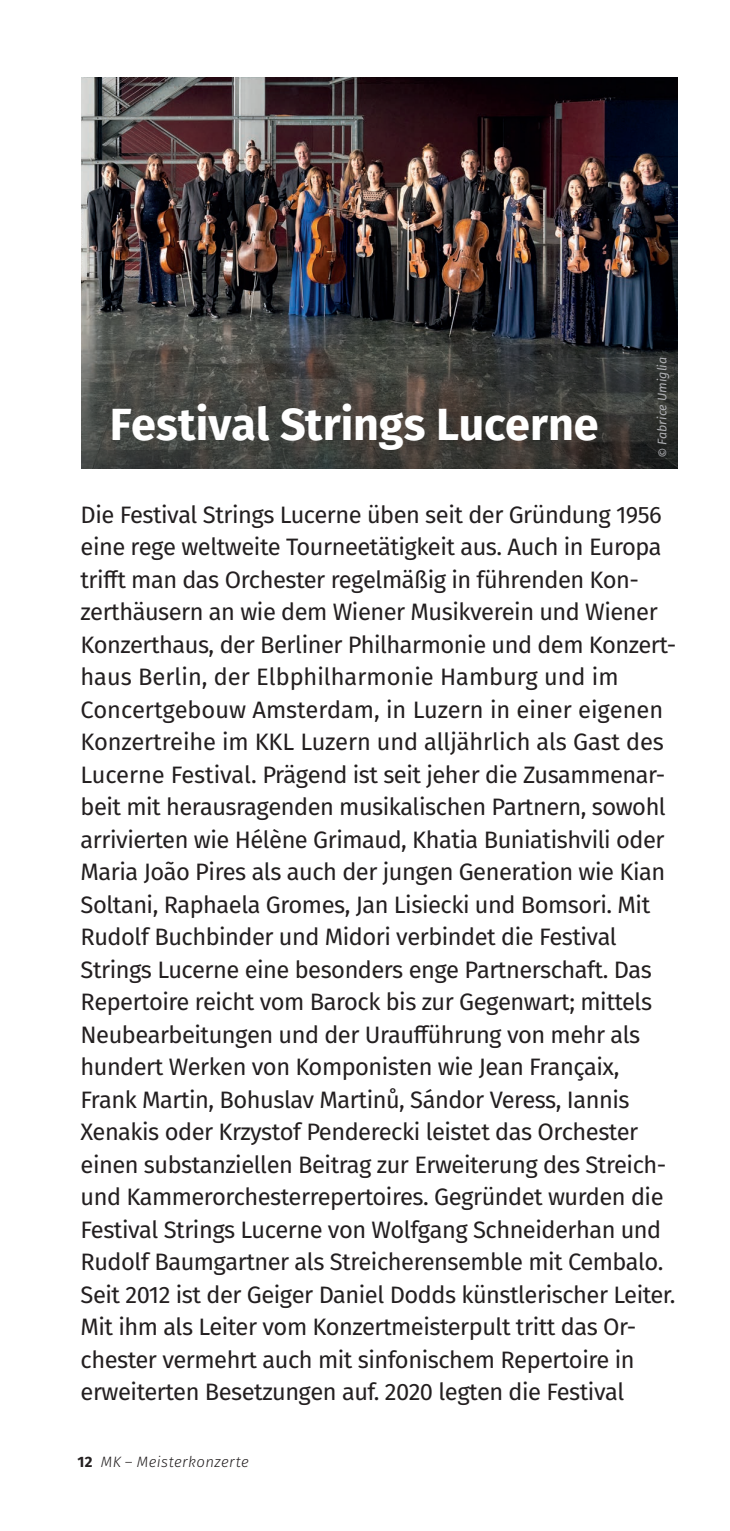
<style>
.page{position:relative;width:730px;height:1531px;background:#fff}
.page>*{position:absolute;margin:0;border:0;box-sizing:border-box;transform-origin:0 0}
.Künstler-Bio___Headline{font:700 45px "Fira Sans";color:#fff}
.Fließtext{font:23.75px/32.5px "Fira Sans";letter-spacing:-.02em;color:#231f20}
.t1{font:italic 300 15px "Fira Sans";letter-spacing:.025em;color:#231f20}
.Fotocredit{font:italic 12.5px "Fira Sans";color:#aeafb3}
.s1{font-weight:700;font-style:normal}
</style>
<div class="page">
<img style="left:81px;top:78px;width:596px;height:390px">
<svg style="left:82px;top:347px;width:595px;height:121px;background:#42413d"></svg>
<p class="Künstler-Bio___Headline" style="left:110px;top:386px;width:490px">Festival Strings Lucerne</p>
<p class="Fotocredit" style="left:653px;top:458px;width:102px;rotate:-90deg">© Fabrice Umiglia</p>
<p class="Fließtext" style="left:81px;top:497px;width:597px">Die Festival Strings Lucerne üben seit der Gründung 1956 eine rege weltweite Tourneetätigkeit aus. Auch in Europa trifft man das Orchester regelmäßig in führenden Kon&shy;zerthäusern an wie dem Wiener Musikverein und Wiener Konzerthaus, der Berliner Philharmonie und dem Konzert&shy;haus Berlin, der Elbphilharmonie Hamburg und im Concertgebouw Amsterdam, in Luzern in einer eigenen Konzertreihe im KKL Luzern und alljährlich als Gast des Lucerne Festival. Prägend ist seit jeher die Zusammenar&shy;beit mit herausragenden musikalischen Partnern, sowohl arrivierten wie Hélène Grimaud, Khatia Buniatishvili oder Maria João Pires als auch der jungen Generation wie Kian Soltani, Raphaela Gromes, Jan Lisiecki und Bomsori. Mit Rudolf Buchbinder und Midori verbindet die Festival Strings Lucerne eine besonders enge Partnerschaft. Das Repertoire reicht vom Barock bis zur Gegenwart; mittels Neubearbeitungen und der Uraufführung von mehr als hundert Werken von Komponisten wie Jean Françaix, Frank Martin, Bohuslav Martinů, Sándor Veress, Iannis Xenakis oder Krzystof Penderecki leistet das Orchester einen substanziellen Beitrag zur Erweiterung des Streich&shy;und Kammerorchesterrepertoires. Gegründet wurden die Festival Strings Lucerne von Wolfgang Schneiderhan und Rudolf Baumgartner als Streicherensemble mit Cembalo.<br>Seit 2012 ist der Geiger Daniel Dodds künstlerischer Leiter.<br>Mit ihm als Leiter vom Konzertmeisterpult tritt das Or&shy;chester vermehrt auch mit sinfonischem Repertoire in erweiterten Besetzungen auf. 2020 legten die Festival</p>
<p class="t1" style="left:78px;top:1451px;width:173px"><span class="s1">12</span> MK – Meisterkonzerte</p>
</div>
